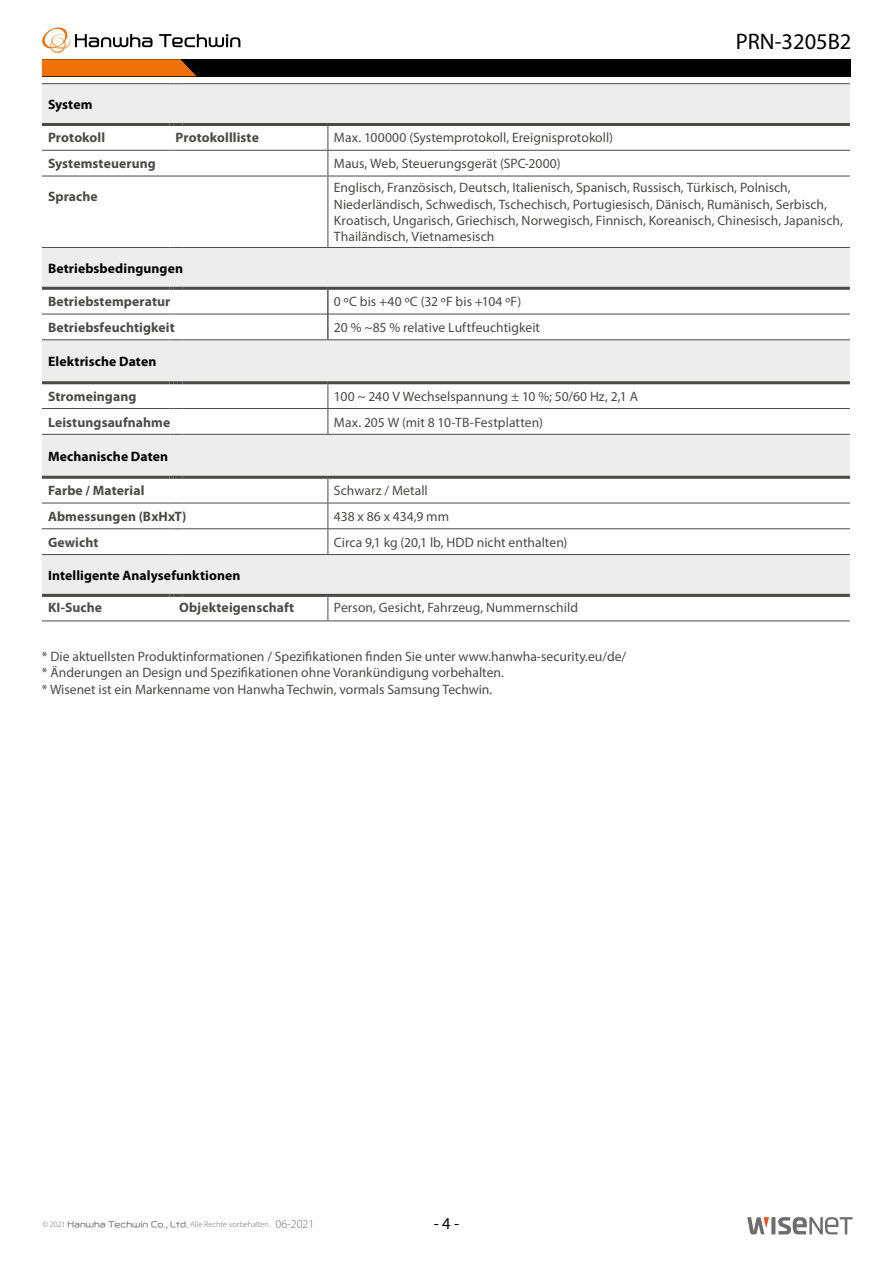
<style>
.page{position:relative;width:893px;height:1263px;background:#fff}
.page>*{position:absolute;margin:0;border:0;box-sizing:border-box;transform-origin:0 0}
.t1{font:22.5px "Myriad Pro";color:#000}
.t2{font:16.5px "Myriad Pro";color:#000}
.t3{font:13.65px/16.4px "Myriad Pro";color:#4a4a49}
.t4{font:700 13.65px "Myriad Pro";letter-spacing:.005em;color:#4a4a49}
.t5{font:700 13.65px "Myriad Pro";letter-spacing:.005em;color:#000}
.t6{font:300 8.25px "Myriad Pro";color:#706f6f}
.s1{font-family:"Hanwha L";font-weight:400}
.s2{font-size:12px}
</style>
<div class="page">
<svg style="left:771px;top:1217px;width:4px;height:17px"></svg>
<svg style="left:778px;top:1217px;width:75px;height:17px"></svg>
<svg style="left:747px;top:1217px;width:22px;height:17px"></svg>
<div style="left:42px;top:59px;width:808px;height:17px;background:#000"></div>
<svg style="left:41px;top:27px;width:199px;height:49px"></svg>
<svg style="left:42px;top:84px;width:808px;height:510px"></svg>
<hr style="left:42px;top:123px;width:127px;height:3px;background:#4a4a49">
<svg style="left:169px;top:123px;width:13px;height:3px"></svg>
<hr style="left:182px;top:123px;width:146px;height:3px;background:#4a4a49">
<hr style="left:328px;top:123px;width:522px;height:3px;background:#4a4a49">
<hr style="left:42px;top:381px;width:127px;height:3px;background:#4a4a49">
<svg style="left:169px;top:381px;width:13px;height:3px"></svg>
<hr style="left:182px;top:381px;width:146px;height:3px;background:#4a4a49">
<hr style="left:328px;top:381px;width:522px;height:3px;background:#4a4a49">
<hr style="left:42px;top:476px;width:127px;height:3px;background:#4a4a49">
<svg style="left:169px;top:476px;width:13px;height:3px"></svg>
<hr style="left:182px;top:476px;width:146px;height:3px;background:#4a4a49">
<hr style="left:328px;top:476px;width:522px;height:3px;background:#4a4a49">
<hr style="left:42px;top:150px;width:127px;height:1px;background:#4a4a49">
<svg style="left:169px;top:150px;width:13px;height:1px"></svg>
<hr style="left:182px;top:150px;width:146px;height:1px;background:#4a4a49">
<hr style="left:328px;top:150px;width:522px;height:1px;background:#4a4a49">
<svg style="left:328px;top:126px;width:1px;height:50px"></svg>
<hr style="left:42px;top:176px;width:127px;height:1px;background:#4a4a49">
<svg style="left:169px;top:176px;width:13px;height:1px"></svg>
<hr style="left:182px;top:176px;width:146px;height:1px;background:#4a4a49">
<hr style="left:328px;top:176px;width:522px;height:1px;background:#4a4a49">
<hr style="left:328px;top:176px;width:1px;height:71px;background:#4a4a49">
<hr style="left:42px;top:314px;width:127px;height:1px;background:#4a4a49">
<svg style="left:169px;top:314px;width:13px;height:1px"></svg>
<hr style="left:182px;top:314px;width:146px;height:1px;background:#4a4a49">
<hr style="left:328px;top:314px;width:522px;height:1px;background:#4a4a49">
<svg style="left:328px;top:290px;width:1px;height:49px"></svg>
<hr style="left:42px;top:287px;width:127px;height:3px;background:#4a4a49">
<svg style="left:169px;top:287px;width:13px;height:3px"></svg>
<hr style="left:182px;top:287px;width:146px;height:3px;background:#4a4a49">
<hr style="left:328px;top:287px;width:522px;height:3px;background:#4a4a49">
<hr style="left:42px;top:408px;width:127px;height:1px;background:#4a4a49">
<svg style="left:169px;top:408px;width:13px;height:1px"></svg>
<hr style="left:182px;top:408px;width:146px;height:1px;background:#4a4a49">
<hr style="left:328px;top:408px;width:522px;height:1px;background:#4a4a49">
<svg style="left:328px;top:384px;width:1px;height:50px"></svg>
<hr style="left:42px;top:503px;width:127px;height:1px;background:#4a4a49">
<svg style="left:169px;top:503px;width:13px;height:1px"></svg>
<hr style="left:182px;top:503px;width:146px;height:1px;background:#4a4a49">
<hr style="left:328px;top:503px;width:522px;height:1px;background:#4a4a49">
<hr style="left:42px;top:528px;width:127px;height:1px;background:#4a4a49">
<svg style="left:169px;top:528px;width:13px;height:1px"></svg>
<hr style="left:182px;top:528px;width:146px;height:1px;background:#4a4a49">
<hr style="left:328px;top:528px;width:522px;height:1px;background:#4a4a49">
<svg style="left:328px;top:479px;width:1px;height:75px"></svg>
<svg style="left:328px;top:597px;width:1px;height:23px"></svg>
<hr style="left:42px;top:83px;width:127px;height:1px;background:#4a4a49">
<svg style="left:169px;top:83px;width:13px;height:1px"></svg>
<hr style="left:182px;top:83px;width:146px;height:1px;background:#4a4a49">
<hr style="left:328px;top:83px;width:522px;height:1px;background:#4a4a49">
<hr style="left:42px;top:247px;width:127px;height:1px;background:#4a4a49">
<svg style="left:169px;top:247px;width:13px;height:1px"></svg>
<hr style="left:182px;top:247px;width:146px;height:1px;background:#4a4a49">
<hr style="left:328px;top:247px;width:522px;height:1px;background:#4a4a49">
<hr style="left:42px;top:339px;width:127px;height:1px;background:#4a4a49">
<svg style="left:169px;top:339px;width:13px;height:1px"></svg>
<hr style="left:182px;top:339px;width:146px;height:1px;background:#4a4a49">
<hr style="left:328px;top:339px;width:522px;height:1px;background:#4a4a49">
<hr style="left:42px;top:434px;width:127px;height:1px;background:#4a4a49">
<svg style="left:169px;top:434px;width:13px;height:1px"></svg>
<hr style="left:182px;top:434px;width:146px;height:1px;background:#4a4a49">
<hr style="left:328px;top:434px;width:522px;height:1px;background:#4a4a49">
<hr style="left:42px;top:554px;width:127px;height:1px;background:#4a4a49">
<svg style="left:169px;top:554px;width:13px;height:1px"></svg>
<hr style="left:182px;top:554px;width:146px;height:1px;background:#4a4a49">
<hr style="left:328px;top:554px;width:522px;height:1px;background:#4a4a49">
<hr style="left:42px;top:594px;width:127px;height:3px;background:#4a4a49">
<svg style="left:169px;top:594px;width:13px;height:3px"></svg>
<hr style="left:182px;top:594px;width:146px;height:3px;background:#4a4a49">
<hr style="left:328px;top:594px;width:522px;height:3px;background:#4a4a49">
<hr style="left:42px;top:620px;width:127px;height:1px;background:#4a4a49">
<svg style="left:169px;top:620px;width:13px;height:1px"></svg>
<hr style="left:182px;top:620px;width:146px;height:1px;background:#4a4a49">
<hr style="left:328px;top:620px;width:522px;height:1px;background:#4a4a49">
<h1 class="t1" style="left:736px;top:27px;width:117px">PRN-3205B2</h1>
<p class="t5" style="left:48px;top:96px;width:46px">System</p>
<p class="t4" style="left:48px;top:129px;width:59px">Protokoll</p>
<p class="t4" style="left:176px;top:129px;width:85px">Protokollliste</p>
<p class="t3" style="left:334px;top:130px;width:281px">Max. 100000 (Systemprotokoll, Ereignisprotokoll)</p>
<p class="t4" style="left:48px;top:155px;width:109px">Systemsteuerung</p>
<p class="t3" style="left:334px;top:155px;width:228px">Maus, Web, Steuerungsgerät (SPC-2000)</p>
<p class="t4" style="left:48px;top:187px;width:51px">Sprache</p>
<p class="t3" style="left:334px;top:179px;width:510px">Englisch, Französisch, Deutsch, Italienisch, Spanisch, Russisch, Türkisch, Polnisch, Niederländisch, Schwedisch, Tschechisch, Portugiesisch, Dänisch, Rumänisch, Serbisch, Kroatisch, Ungarisch, Griechisch, Norwegisch, Finnisch, Koreanisch, Chinesisch, Japanisch, Thailändisch, Vietnamesisch</p>
<p class="t5" style="left:48px;top:259px;width:137px">Betriebsbedingungen</p>
<p class="t4" style="left:48px;top:293px;width:124px">Betriebstemperatur</p>
<p class="t3" style="left:334px;top:293px;width:189px">0 ºC bis +40 ºC (32 ºF bis +104 ºF)</p>
<p class="t4" style="left:48px;top:319px;width:128px">Betriebsfeuchtigkeit</p>
<p class="t3" style="left:334px;top:319px;width:208px">20 % ~85 % relative Luftfeuchtigkeit</p>
<p class="t5" style="left:48px;top:353px;width:110px">Elektrische Daten</p>
<p class="t4" style="left:48px;top:387px;width:90px">Stromeingang</p>
<p class="t3" style="left:334px;top:388px;width:306px">100 ~ 240 V Wechselspannung ± 10 %; 50/60 Hz, 2,1 A</p>
<p class="t4" style="left:48px;top:413px;width:124px">Leistungsaufnahme</p>
<p class="t3" style="left:334px;top:414px;width:210px">Max. 205 W (mit 8 10-TB-Festplatten)</p>
<p class="t5" style="left:48px;top:447px;width:122px">Mechanische Daten</p>
<p class="t4" style="left:48px;top:482px;width:98px">Farbe / Material</p>
<p class="t3" style="left:334px;top:482px;width:95px">Schwarz / Metall</p>
<p class="t4" style="left:48px;top:507px;width:140px">Abmessungen (BxHxT)</p>
<p class="t3" style="left:334px;top:508px;width:117px">438 x 86 x 434,9 mm</p>
<p class="t4" style="left:48px;top:533px;width:52px">Gewicht</p>
<p class="t3" style="left:334px;top:534px;width:235px">Circa 9,1 kg (20,1 lb, HDD nicht enthalten)</p>
<p class="t5" style="left:48px;top:567px;width:194px">Intelligente Analysefunktionen</p>
<p class="t4" style="left:48px;top:598px;width:56px">KI-Suche</p>
<p class="t4" style="left:179px;top:598px;width:116px">Objekteigenschaft</p>
<p class="t3" style="left:334px;top:599px;width:246px">Person, Gesicht, Fahrzeug, Nummernschild</p>
<p class="t3" style="left:42px;top:648px;width:586px">* Die aktuellsten Produktinformationen / Spezifikationen finden Sie unter www.hanwha-security.eu/de/ * Änderungen an Design und Spezifikationen ohne Vorankündigung vorbehalten.<br>* Wisenet ist ein Markenname von Hanwha Techwin, vormals Samsung Techwin.</p>
<p class="t6" style="left:43px;top:1219px;width:273px">© 2021 <span class="s1">Hanwha Techwin Co., Ltd.</span> Alle Rechte vorbehalten. <span class="s2">06-2021</span></p>
<p class="t2" style="left:434px;top:1213px;width:27px">- 4 -</p>
</div>
